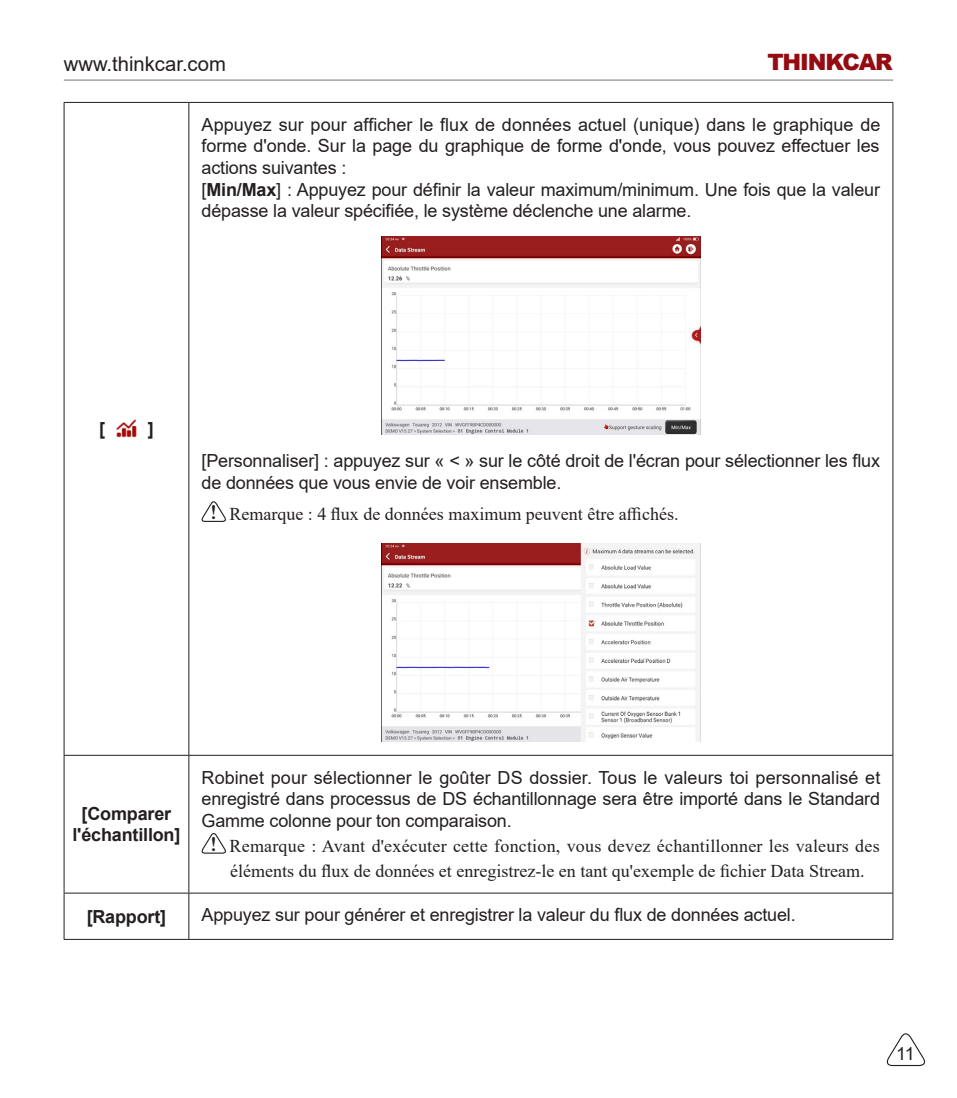
<style>
.page{position:relative;width:957px;height:1098px;background:#fff}
.page>*{position:absolute;margin:0;border:0;box-sizing:border-box;transform-origin:0 0}
.t1{font:900 22.5px "Arial";letter-spacing:-.05em;color:#940c12}
.t2{font:20.25px "Arial";color:#231f20}
.英文文本{font:18px/21.6px "Arial";letter-spacing:-.01em;color:#231f20;text-align:justify}
.英文提示{font:18px "Times New Roman";color:#231f20}
.英文文本-2{font:700 18px/21.6px "Arial";letter-spacing:-.01em;color:#231f20;text-align:center}
.s1{font-weight:700}
.s2{font-family:"Source Han Serif CN";font-weight:700}
</style>
<div class="page">
<hr style="left:64px;top:79px;width:829px;height:2px;background:#808285">
<svg style="left:886px;top:1033px;width:40px;height:33px"></svg>
<hr style="left:64px;top:102px;width:125px;height:1px;background:#231f20">
<hr style="left:64px;top:103px;width:1px;height:651px;background:#231f20">
<hr style="left:189px;top:102px;width:704px;height:1px;background:#231f20">
<hr style="left:188px;top:103px;width:1px;height:651px;background:#231f20">
<hr style="left:892px;top:103px;width:1px;height:651px;background:#231f20">
<hr style="left:64px;top:754px;width:125px;height:1px;background:#231f20">
<hr style="left:64px;top:755px;width:1px;height:137px;background:#231f20">
<hr style="left:189px;top:754px;width:704px;height:1px;background:#231f20">
<hr style="left:188px;top:755px;width:1px;height:137px;background:#231f20">
<hr style="left:892px;top:755px;width:1px;height:137px;background:#231f20">
<hr style="left:64px;top:892px;width:125px;height:1px;background:#231f20">
<hr style="left:64px;top:893px;width:1px;height:45px;background:#231f20">
<hr style="left:189px;top:892px;width:704px;height:1px;background:#231f20">
<hr style="left:188px;top:893px;width:1px;height:45px;background:#231f20">
<hr style="left:892px;top:893px;width:1px;height:45px;background:#231f20">
<hr style="left:64px;top:938px;width:125px;height:1px;background:#231f20">
<hr style="left:189px;top:938px;width:704px;height:1px;background:#231f20">
<img style="left:116px;top:419px;width:21px;height:19px">
<img style="left:381px;top:236px;width:319px;height:198px">
<svg style="left:201px;top:501px;width:25px;height:21px"></svg>
<img style="left:381px;top:543px;width:319px;height:198px">
<svg style="left:201px;top:833px;width:25px;height:21px"></svg>
<p class="t2" style="left:64px;top:50px;width:164px">www.thinkcar.com</p>
<p class="t1" style="left:767px;top:46px;width:127px">THINKCAR</p>
<p class="英文文本" style="left:202px;top:113px;width:680px">Appuyez sur pour afficher le flux de données actuel (unique) dans le graphique de forme d'onde. Sur la page du graphique de forme d'onde, vous pouvez effectuer les actions suivantes :</p>
<p class="英文文本" style="left:202px;top:178px;width:680px">[<span class="s1">Min/Max</span>] : Appuyez pour définir la valeur maximum/minimum. Une fois que la valeur dépasse la valeur spécifiée, le système déclenche une alarme.</p>
<p class="英文文本-2" style="left:99px;top:418px;width:7px">[</p>
<p class="英文文本-2" style="left:148px;top:418px;width:7px">]</p>
<p class="英文文本" style="left:202px;top:449px;width:680px">[Personnaliser] : appuyez sur « &lt; » sur le côté droit de l'écran pour sélectionner les flux de données que vous envie de voir ensemble.</p>
<p class="英文提示" style="left:209px;top:501px;width:471px"><span class="s2">！</span>Remarque : 4 flux de données maximum peuvent être affichés.</p>
<p class="英文文本-2" style="left:72px;top:802px;width:109px">[Comparer l'échantillon]</p>
<p class="英文文本" style="left:202px;top:766px;width:680px">Robinet pour sélectionner le goûter DS dossier. Tous le valeurs toi personnalisé et enregistré dans processus de DS échantillonnage sera être importé dans le Standard Gamme colonne pour ton comparaison.</p>
<p class="英文提示" style="left:209px;top:832px;width:672px"><span class="s2">！</span>Remarque : Avant d'exécuter cette fonction, vous devez échantillonner les valeurs des</p>
<p class="英文提示" style="left:230px;top:858px;width:636px">éléments du flux de données et enregistrez-le en tant qu'exemple de fichier Data Stream.</p>
<p class="英文文本-2" style="left:87px;top:905px;width:81px">[Rapport]</p>
<p class="英文文本" style="left:202px;top:903px;width:595px">Appuyez sur pour générer et enregistrer la valeur du flux de données actuel.</p>
<p class="英文文本" style="left:896px;top:1042px;width:20px">11</p>
</div>
